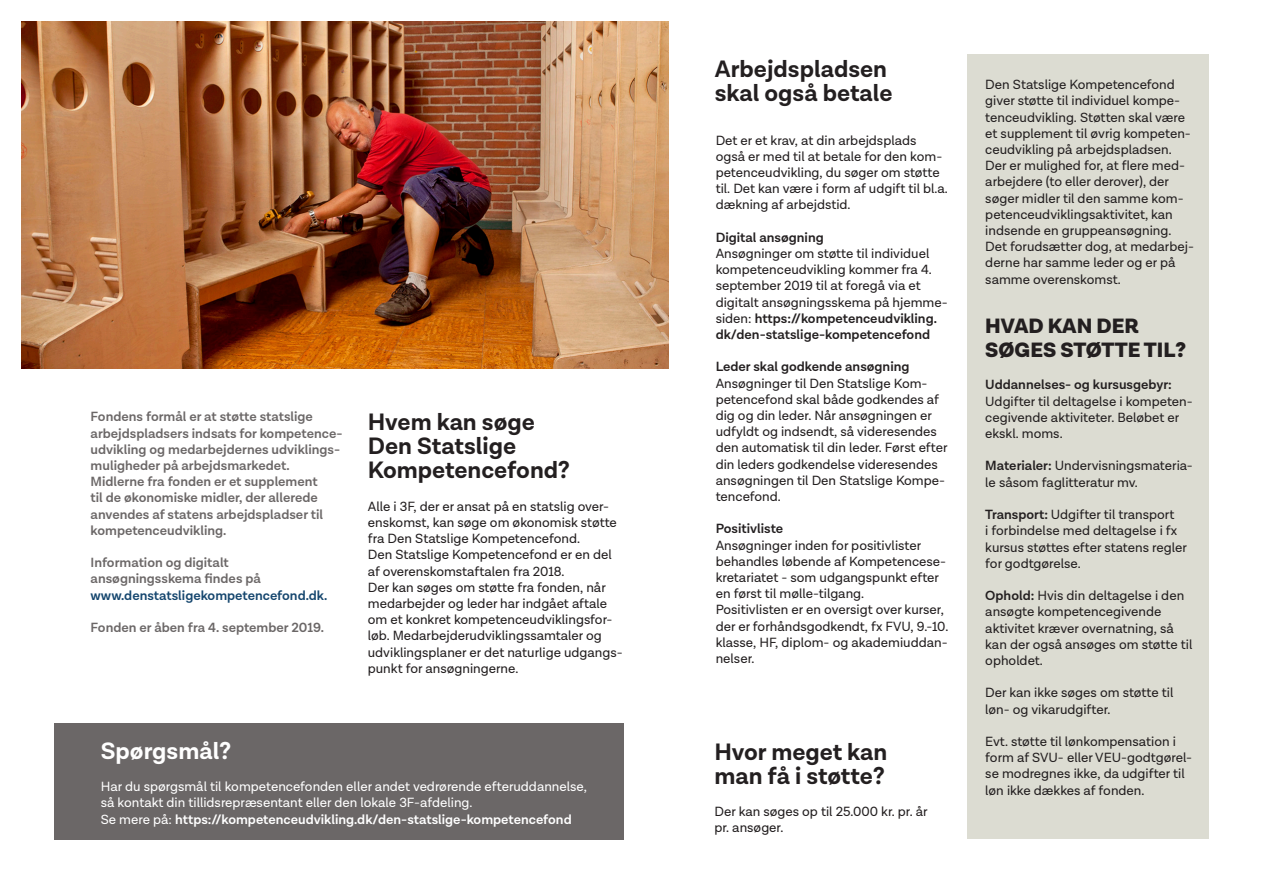
<style>
.page{position:relative;width:1263px;height:893px;background:#fff}
.page>*{position:absolute;margin:0;border:0;box-sizing:border-box;transform-origin:0 0}
.t1{font:700 24px/24px "Lota Grotesque";color:#231f20}
.t2{font:700 24px "Lota Grotesque";color:#fff}
.t3{font:900 21px/24px "Lota Grotesque";color:#231f20}
.t4{font:13.5px/16.2px "Lota Grotesque";color:#231f20}
.t5{font:600 13.5px/16.2px "Lota Grotesque";color:#6b6767}
.t6{font:13.5px/16.2px "Lota Grotesque";color:#fff}
.t7{font:600 13.5px "Lota Grotesque";color:#231f20}
.t8{font:600 13.5px "Lota Grotesque";color:#15466e}
.s1{font-weight:600}
</style>
<div class="page">
<div style="left:54px;top:723px;width:569px;height:117px;background:#6b6767"></div>
<div style="left:967px;top:54px;width:242px;height:785px;background:#dcdcd2"></div>
<img style="left:21px;top:21px;width:648px;height:348px">
<p class="t5" style="left:91px;top:409px;width:253px">Fondens formål er at støtte statslige arbejdspladsers indsats for kompetence&shy;udvikling og medarbejdernes udviklings&shy;muligheder på arbejdsmarkedet.<br>Midlerne fra fonden er et supplement<br>til de økonomiske midler, der allerede anvendes af statens arbejdspladser til kompetenceudvikling.</p>
<p class="t5" style="left:91px;top:555px;width:172px">Information og digitalt ansøgningsskema findes på</p>
<p class="t8" style="left:91px;top:587px;width:238px">www.denstatsligekompetencefond.dk.</p>
<p class="t5" style="left:91px;top:620px;width:235px">Fonden er åben fra 4. september 2019.</p>
<h1 class="t1" style="left:368px;top:411px;width:203px">Hvem kan søge<br>Den Statslige<br>Kompetencefond?</h1>
<p class="t4" style="left:368px;top:498px;width:256px">Alle i 3F, der er ansat på en statslig over&shy;enskomst, kan søge om økonomisk støtte fra Den Statslige Kompetencefond.<br>Den Statslige Kompetencefond er en del af overenskomstaftalen fra 2018.<br>Der kan søges om støtte fra fonden, når medarbejder og leder har indgået aftale om et konkret kompetenceudviklingsfor&shy;løb. Medarbejderudviklingssamtaler og udviklingsplaner er det naturlige udgangs&shy;punkt for ansøgningerne.</p>
<h1 class="t2" style="left:101px;top:737px;width:132px">Spørgsmål?</h1>
<p class="t6" style="left:101px;top:779px;width:488px">Har du spørgsmål til kompetencefonden eller andet vedrørende efteruddannelse, så kontakt din tillidsrepræsentant eller den lokale 3F-afdeling.<br>Se mere på: <span class="s1">https://kompetenceudvikling.dk/den-statslige-kompetencefond</span></p>
<h1 class="t1" style="left:715px;top:58px;width:179px">Arbejdspladsen skal også betale</h1>
<p class="t4" style="left:716px;top:132px;width:234px">Det er et krav, at din arbejdsplads også er med til at betale for den kom&shy;petenceudvikling, du søger om støtte til. Det kan være i form af udgift til bl.a. dækning af arbejdstid.</p>
<p class="t7" style="left:716px;top:230px;width:110px">Digital ansøgning</p>
<p class="t4" style="left:716px;top:246px;width:234px">Ansøgninger om støtte til individuel kompetenceudvikling kommer fra 4. september 2019 til at foregå via et digitalt ansøgningsskema på hjemme&shy;siden: <span class="s1">https://kompetenceudvikling. dk/den-statslige-kompetencefond</span></p>
<p class="t7" style="left:716px;top:359px;width:195px">Leder skal godkende ansøgning</p>
<p class="t4" style="left:716px;top:375px;width:233px">Ansøgninger til Den Statslige Kom&shy;petencefond skal både godkendes af dig og din leder. Når ansøgningen er udfyldt og indsendt, så videresendes den automatisk til din leder. Først efter din leders godkendelse videresendes ansøgningen til Den Statslige Kompe&shy;tencefond.</p>
<p class="t7" style="left:716px;top:521px;width:69px">Positivliste</p>
<p class="t4" style="left:716px;top:537px;width:234px">Ansøgninger inden for positivlister behandles løbende af Kompetencese&shy;kretariatet - som udgangspunkt efter en først til mølle-tilgang.<br>Positivlisten er en oversigt over kurser, der er forhåndsgodkendt, fx FVU, 9.-10. klasse, HF, diplom- og akademiuddan&shy;nelser.</p>
<h1 class="t1" style="left:714px;top:740px;width:174px">Hvor meget kan man få i støtte?</h1>
<p class="t4" style="left:714px;top:804px;width:215px">Der kan søges op til 25.000 kr. pr. år pr. ansøger.</p>
<p class="t4" style="left:985px;top:77px;width:210px">Den Statslige Kompetencefond giver støtte til individuel kompe&shy;tenceudvikling. Støtten skal være et supplement til øvrig kompeten&shy;ceudvikling på arbejdspladsen.<br>Der er mulighed for, at flere med&shy;arbejdere (to eller derover), der søger midler til den samme kom&shy;petenceudviklingsaktivitet, kan indsende en gruppeansøgning.<br>Det forudsætter dog, at medarbej&shy;derne har samme leder og er på samme overenskomst.</p>
<h2 class="t3" style="left:985px;top:315px;width:202px">HVAD KAN DER<br>SØGES STØTTE TIL¿</h2>
<p class="t7" style="left:985px;top:377px;width:188px">Uddannelses- og kursusgebyr:</p>
<p class="t4" style="left:985px;top:393px;width:209px">Udgifter til deltagelse i kompeten&shy;cegivende aktiviteter. Beløbet er ekskl. moms.</p>
<p class="t4" style="left:985px;top:458px;width:209px"><span class="s1">Materialer:</span> Undervisningsmateria&shy;le såsom faglitteratur mv.</p>
<p class="t4" style="left:985px;top:507px;width:203px"><span class="s1">Transport:</span> Udgifter til transport<br>i forbindelse med deltagelse i fx kursus støttes efter statens regler for godtgørelse.</p>
<p class="t4" style="left:985px;top:588px;width:209px"><span class="s1">Ophold:</span> Hvis din deltagelse i den ansøgte kompetencegivende aktivitet kræver overnatning, så kan der også ansøges om støtte til opholdet.</p>
<p class="t4" style="left:985px;top:685px;width:190px">Der kan ikke søges om støtte til løn- og vikarudgifter.</p>
<p class="t4" style="left:985px;top:734px;width:208px">Evt. støtte til lønkompensation i form af SVU- eller VEU-godtgørel&shy;se modregnes ikke, da udgifter til løn ikke dækkes af fonden.</p>
</div>
